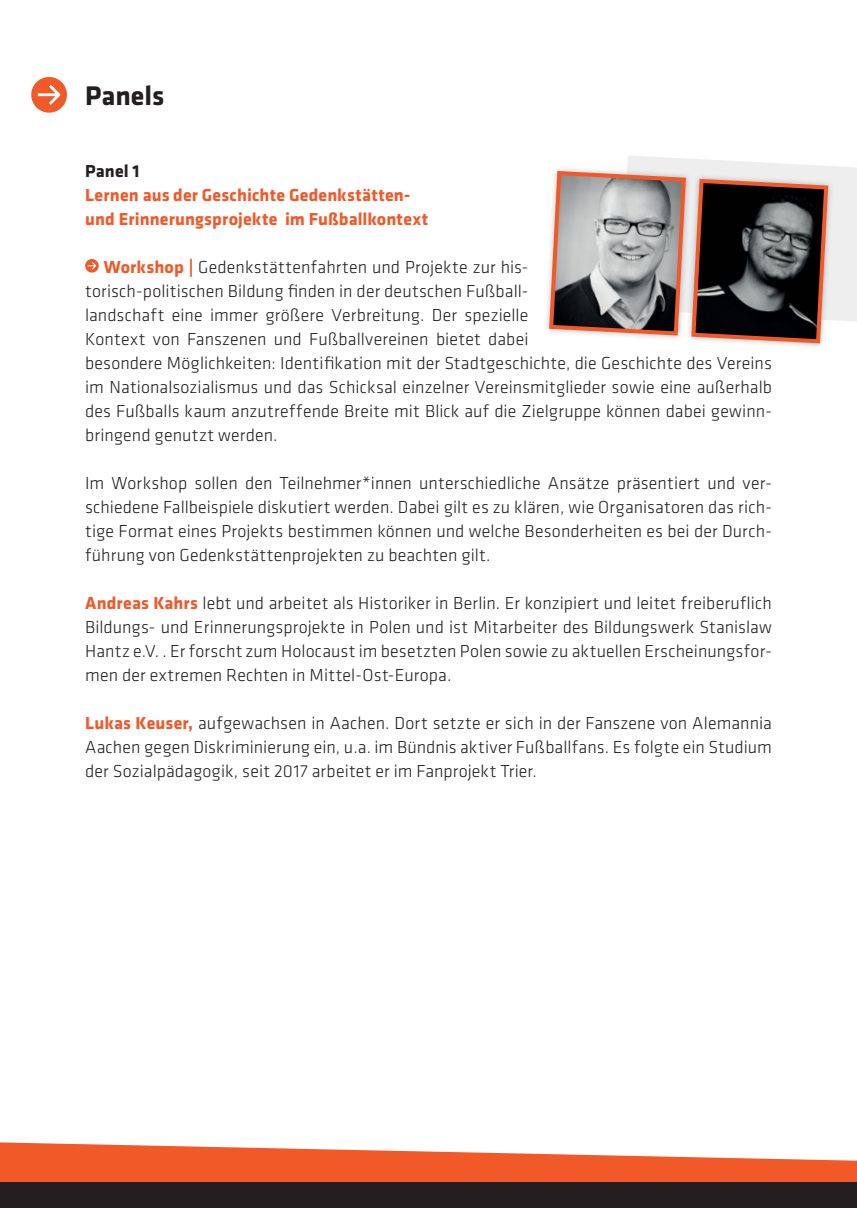
<style>
.page{position:relative;width:857px;height:1208px;background:#fff}
.page>*{position:absolute;margin:0;border:0;box-sizing:border-box;transform-origin:0 0}
.t1{font:700 28px "Klavika";color:#231f20}
.t2{font:300 18px/24px "Klavika";letter-spacing:.005em;color:#231f20;text-align:justify}
.t3{font:700 18px/24px "Klavika";letter-spacing:.005em;color:#f15929}
.t4{font:700 18px "Klavika";letter-spacing:.005em;color:#231f20}
.s1{font-weight:700;color:#f15929}
</style>
<div class="page">
<svg style="left:0;top:1142px;width:856px;height:40px;fill:#f15929"></svg>
<div style="left:0;top:1182px;width:856px;height:26px;background:#231f20"></div>
<svg style="left:85px;top:259px;width:14px;height:14px"></svg>
<svg style="left:88px;top:262px;width:8px;height:8px"></svg>
<div style="left:31px;top:77px;width:36px;height:36px;background:#f15929;border-radius:50%"></div>
<svg style="left:38px;top:85px;width:22px;height:20px"></svg>
<svg style="left:546px;top:156px;width:310px;height:189px;background:#948986"></svg>
<h1 class="t1" style="left:85px;top:80px;width:81px">Panels</h1>
<p class="t4" style="left:85px;top:161px;width:56px">Panel 1</p>
<p class="t3" style="left:85px;top:183px;width:344px">Lernen aus der Geschichte Gedenkstätten&shy;und Erinnerungsprojekte im Fußballkontext</p>
<p class="t2" style="left:85px;top:255px;width:687px;text-align:left;text-indent:19px"><span class="s1">Workshop |</span> Gedenkstättenfahrten und Projekte zur his-<br>torisch-politischen Bildung finden in der deutschen Fußball-<br>landschaft eine immer größere Verbreitung. Der spezielle<br>Kontext von Fanszenen und Fußballvereinen bietet dabei<br>besondere Möglichkeiten: Identifikation mit der Stadtgeschichte, die Geschichte des Vereins im Nationalsozialismus und das Schicksal einzelner Vereinsmitglieder sowie eine außerhalb des Fußballs kaum anzutreffende Breite mit Blick auf die Zielgruppe können dabei gewinn&shy;bringend genutzt werden.</p>
<p class="t2" style="left:85px;top:471px;width:687px">Im Workshop sollen den Teilnehmer*innen unterschiedliche Ansätze präsentiert und ver&shy;schiedene Fallbeispiele diskutiert werden. Dabei gilt es zu klären, wie Organisatoren das rich&shy;tige Format eines Projekts bestimmen können und welche Besonderheiten es bei der Durch&shy;führung von Gedenkstättenprojekten zu beachten gilt.</p>
<p class="t2" style="left:85px;top:591px;width:688px"><span class="s1">Andreas Kahrs</span> lebt und arbeitet als Historiker in Berlin. Er konzipiert und leitet freiberuflich Bildungs- und Erinnerungsprojekte in Polen und ist Mitarbeiter des Bildungswerk Stanislaw Hantz e.V. . Er forscht zum Holocaust im besetzten Polen sowie zu aktuellen Erscheinungsfor&shy;men der extremen Rechten in Mittel-Ost-Europa.</p>
<p class="t2" style="left:85px;top:711px;width:687px"><span class="s1">Lukas Keuser,</span> aufgewachsen in Aachen. Dort setzte er sich in der Fanszene von Alemannia Aachen gegen Diskriminierung ein, u.a. im Bündnis aktiver Fußballfans. Es folgte ein Studium der Sozialpädagogik, seit 2017 arbeitet er im Fanprojekt Trier.</p>
</div>
